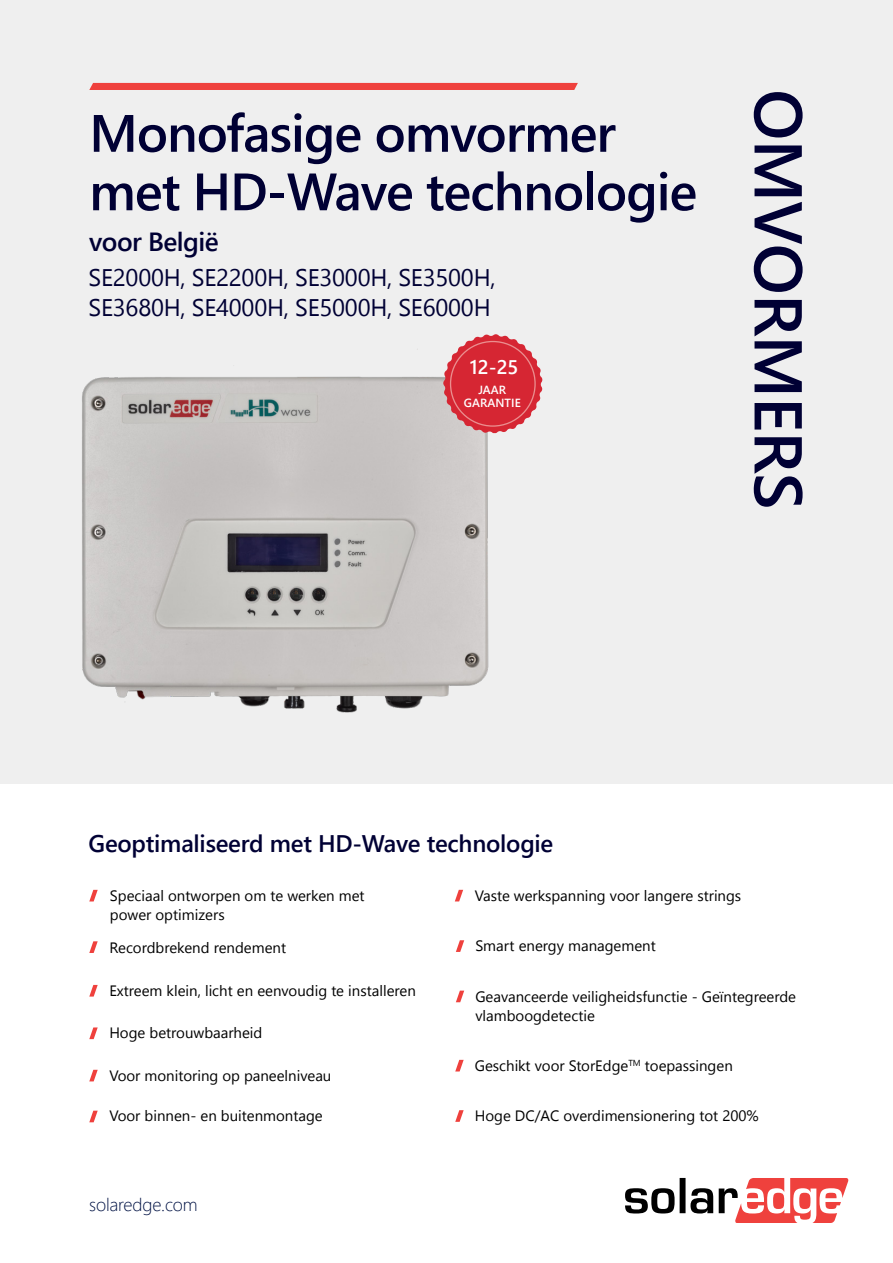
<style>
.page{position:relative;width:893px;height:1263px;background:#fff}
.page>*{position:absolute;margin:0;border:0;box-sizing:border-box;transform-origin:0 0}
.t1{font:600 67.5px "Segoe UI";letter-spacing:-.01em;color:#000034}
.t2{font:600 52.5px/58.5px "Segoe UI";letter-spacing:-.02em;color:#000034}
.t3{font:600 26.25px "Segoe UI";letter-spacing:-.02em;color:#000034}
.t4{font:24px/30px "Segoe UI";letter-spacing:-.01em;color:#000034}
.t5{font:600 24px "Segoe UI";letter-spacing:-.01em;color:#000034}
.t6{font:600 19.65px "Segoe UI";color:#fff}
.t7{font:300 18px "Segoe UI";letter-spacing:-.01em;color:#001244}
.t8{font:15px/19.6px "Segoe UI";color:#000}
.t9{font:600 11.85px/13px "Segoe UI";letter-spacing:.005em;color:#fff;text-align:center}
</style>
<div class="page">
<div style="left:0;top:0;width:893px;height:1249px;background:#efefef"></div>
<div style="left:0;top:784px;width:893px;height:479px;background:#fff"></div>
<svg style="left:625px;top:1178px;width:223px;height:45px"></svg>
<div style="left:89px;top:83px;width:489px;height:7px;background:#ef413d"></div>
<img style="left:82px;top:349px;width:414px;height:364px">
<svg style="left:89px;top:890px;width:9px;height:11px"></svg>
<svg style="left:456px;top:940px;width:8px;height:12px"></svg>
<svg style="left:456px;top:990px;width:8px;height:12px"></svg>
<svg style="left:455px;top:1060px;width:9px;height:11px"></svg>
<svg style="left:455px;top:1110px;width:9px;height:12px"></svg>
<svg style="left:89px;top:941px;width:9px;height:12px"></svg>
<svg style="left:89px;top:985px;width:9px;height:11px"></svg>
<svg style="left:89px;top:1070px;width:9px;height:11px"></svg>
<svg style="left:89px;top:1111px;width:9px;height:11px"></svg>
<svg style="left:455px;top:890px;width:8px;height:11px"></svg>
<svg style="left:89px;top:1027px;width:9px;height:12px"></svg>
<svg style="left:443px;top:334px;width:100px;height:99px"></svg>
<h2 class="t2" style="left:89px;top:103px;width:609px">Monofasige omvormer met HD-Wave technologie</h2>
<h3 class="t3" style="left:89px;top:220px;width:131px">voor België</h3>
<h3 class="t4" style="left:89px;top:262px;width:409px">SE2000H, SE2200H, SE3000H, SE3500H,<br>SE3680H, SE4000H, SE5000H, SE6000H</h3>
<h3 class="t6" style="left:470px;top:351px;width:50px">12-25</h3>
<p class="t9" style="left:464px;top:383px;width:58px">JAAR<br>GARANTIE</p>
<h1 class="t1" style="left:833px;top:89px;width:422px;rotate:90deg">OMVORMERS</h1>
<h3 class="t5" style="left:89px;top:824px;width:466px">Geoptimaliseerd met HD-Wave technologie</h3>
<p class="t8" style="left:110px;top:885px;width:256px">Speciaal ontworpen om te werken met power optimizers</p>
<p class="t8" style="left:475px;top:936px;width:182px">Smart energy management</p>
<p class="t8" style="left:475px;top:986px;width:322px">Geavanceerde veiligheidsfunctie - Geïntegreerde vlamboogdetectie</p>
<p class="t8" style="left:475px;top:1056px;width:260px">Geschikt voor StorEdge<sup>TM</sup> toepassingen</p>
<p class="t8" style="left:475px;top:1106px;width:286px">Hoge DC/AC overdimensionering tot 200%</p>
<p class="t8" style="left:475px;top:885px;width:268px">Vaste werkspanning voor langere strings</p>
<p class="t8" style="left:110px;top:937px;width:178px">Recordbrekend rendement</p>
<p class="t8" style="left:109px;top:981px;width:308px">Extreem klein, licht en eenvoudig te installeren</p>
<p class="t8" style="left:109px;top:1023px;width:155px">Hoge betrouwbaarheid</p>
<p class="t8" style="left:109px;top:1065px;width:224px">Voor monitoring op paneelniveau</p>
<p class="t8" style="left:109px;top:1106px;width:215px">Voor binnen- en buitenmontage</p>
<p class="t7" style="left:89px;top:1188px;width:110px">solaredge.com</p>
</div>
